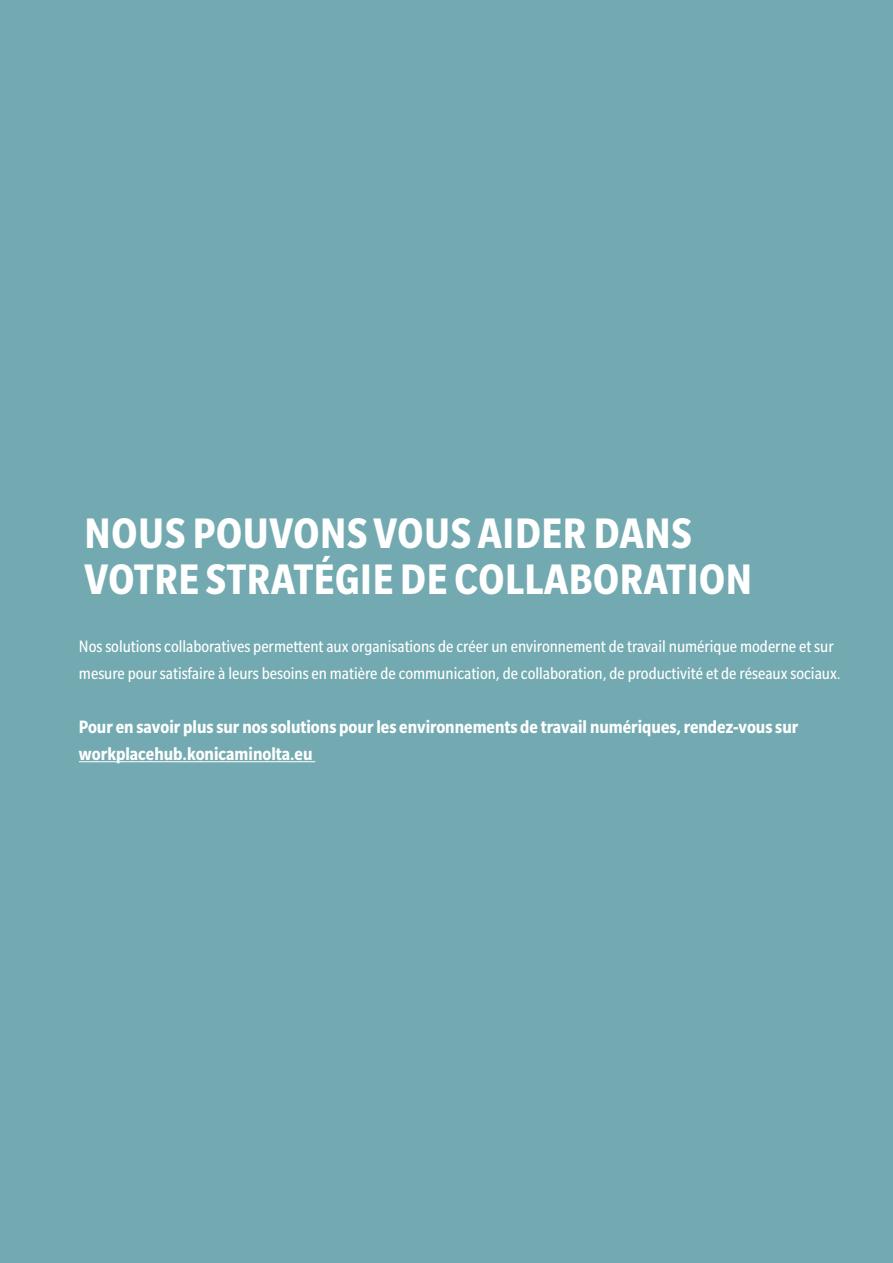
<style>
.page{position:relative;width:893px;height:1263px;background:#73aab1}
.page>*{position:absolute;margin:0;border:0;box-sizing:border-box;transform-origin:0 0}
.t1{font:700 condensed 46.5px/46.5px "Slate Pro";letter-spacing:.015em;color:#fff}
.t2{font:700 condensed 19.5px/27px "Slate Pro";color:#fff}
.t3{font:condensed 18px/27px "Slate Pro";color:#fff}
</style>
<div class="page">
<hr style="left:79px;top:761px;width:236px;height:1px;background:#fff">
<h1 class="t1" style="left:85px;top:510px;width:669px">NOUS POUVONS VOUS AIDER DANS<br>VOTRE STRATÉGIE DE COLLABORATION</h1>
<p class="t3" style="left:79px;top:632px;width:763px">Nos solutions collaboratives permettent aux organisations de créer un environnement de travail numérique moderne et sur mesure pour satisfaire à leurs besoins en matière de communication, de collaboration, de productivité et de réseaux sociaux.</p>
<p class="t2" style="left:79px;top:713px;width:721px">Pour en savoir plus sur nos solutions pour les environnements de travail numériques, rendez-vous sur workplacehub.konicaminolta.eu</p>
</div>
